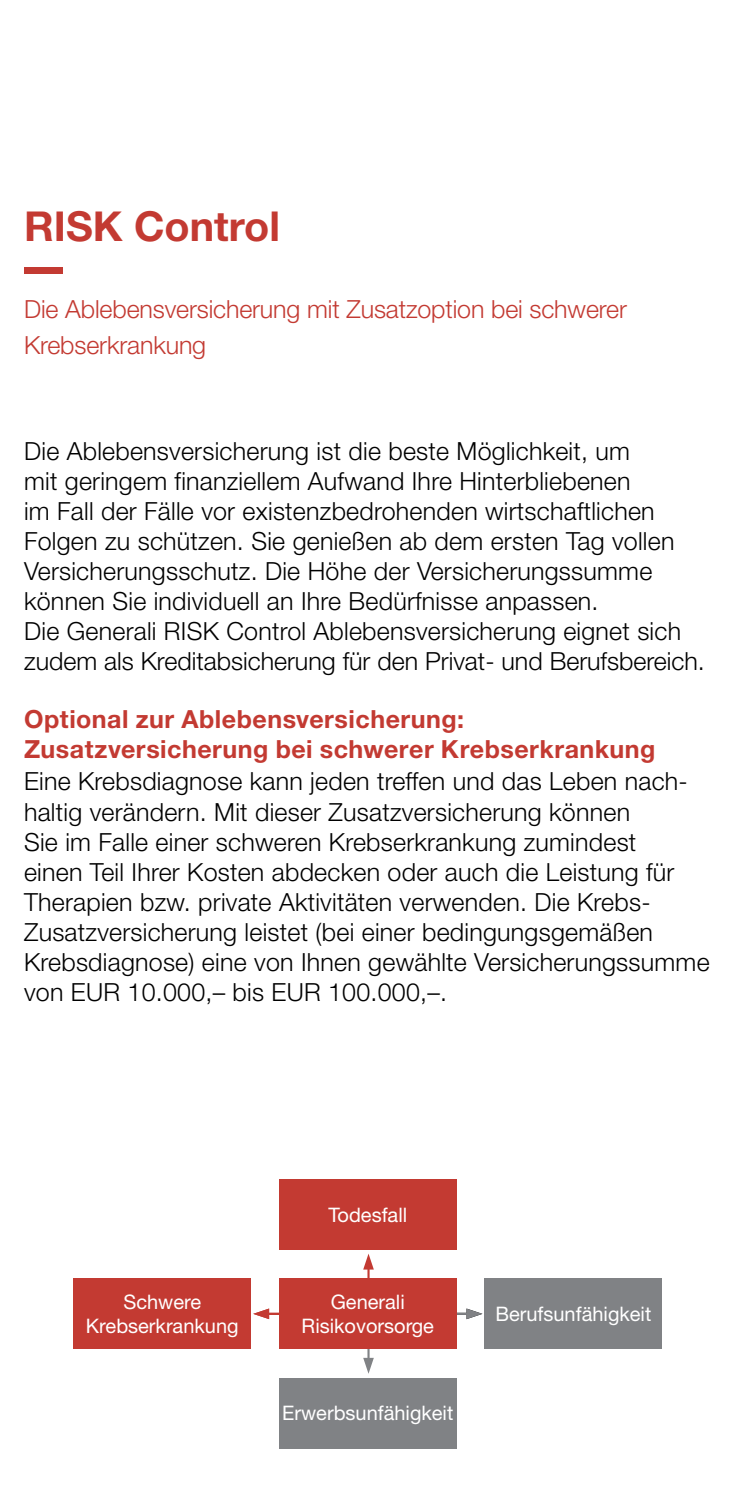
<style>
.page{position:relative;width:730px;height:1489px;background:#fff}
.page>*{position:absolute;margin:0;border:0;box-sizing:border-box;transform-origin:0 0}
.t1{font:700 41.25px "Helvetica Neue LT Std";color:#c33a32}
.t2{font:300 25px/30px "Helvetica Neue LT Std";letter-spacing:.01em;color:#000}
.t3{font:700 25px/30px "Helvetica Neue LT";letter-spacing:.02em;color:#c33a32}
.t4{font:300 25px/35px "Helvetica Neue LT Std";letter-spacing:-.005em;color:#c33a32}
.t5{font:20px/24px "Helvetica Neue LT Std";color:#fff;text-align:center}
</style>
<div class="page">
<div style="left:24px;top:267px;width:39px;height:7px;background:#c33a32"></div>
<svg style="left:253px;top:1308px;width:26px;height:10px"></svg>
<svg style="left:456px;top:1308px;width:26px;height:10px"></svg>
<svg style="left:363px;top:1349px;width:11px;height:24px"></svg>
<svg style="left:363px;top:1254px;width:11px;height:24px"></svg>
<div style="left:279px;top:1278px;width:177px;height:71px;background:#c33a32"></div>
<div style="left:279px;top:1179px;width:177px;height:70px;background:#c33a32"></div>
<div style="left:279px;top:1377px;width:177px;height:71px;background:#808285"></div>
<div style="left:74px;top:1278px;width:177px;height:71px;background:#c33a32"></div>
<div style="left:485px;top:1278px;width:177px;height:71px;background:#808285"></div>
<h1 class="t1" style="left:24px;top:200px;width:257px">RISK Control</h1>
<p class="t4" style="left:24px;top:291px;width:604px">Die Ablebensversicherung mit Zusatzoption bei schwerer<br>Krebserkrankung</p>
<p class="t2" style="left:24px;top:436px;width:682px">Die Ablebensversicherung ist die beste Möglichkeit, um<br>mit geringem finanziellem Aufwand Ihre Hinterbliebenen<br>im Fall der Fälle vor existenzbedrohenden wirtschaftlichen Folgen zu schützen. Sie genießen ab dem ersten Tag vollen Versicherungsschutz. Die Höhe der Versicherungssumme können Sie individuell an Ihre Bedürfnisse anpassen.<br>Die Generali RISK Control Ablebensversicherung eignet sich zudem als Kreditabsicherung für den Privat- und Berufsbereich.</p>
<p class="t3" style="left:24px;top:703px;width:633px">Optional zur Ablebensversicherung:<br>Zusatzversicherung bei schwerer Krebserkrankung</p>
<p class="t2" style="left:24px;top:766px;width:687px">Eine Krebsdiagnose kann jeden treffen und das Leben nach&shy;haltig verändern. Mit dieser Zusatzversicherung können<br>Sie im Falle einer schweren Krebserkrankung zumindest<br>einen Teil Ihrer Kosten abdecken oder auch die Leistung für Therapien bzw. private Aktivitäten verwenden. Die Krebs-Zusatzversicherung leistet (bei einer bedingungsgemäßen Krebsdiagnose) eine von Ihnen gewählte Versicherungssumme von EUR 10.000,– bis EUR 100.000,–.</p>
<p class="t5" style="left:86px;top:1289px;width:154px">Schwere<br>Krebserkrankung</p>
<p class="t5" style="left:328px;top:1202px;width:80px">Todesfall</p>
<p class="t5" style="left:302px;top:1289px;width:134px">Generali<br>Risikovorsorge</p>
<p class="t5" style="left:282px;top:1400px;width:173px">Erwerbsunfähigkeit</p>
<p class="t5" style="left:495px;top:1301px;width:157px">Berufsunfähigkeit</p>
</div>
